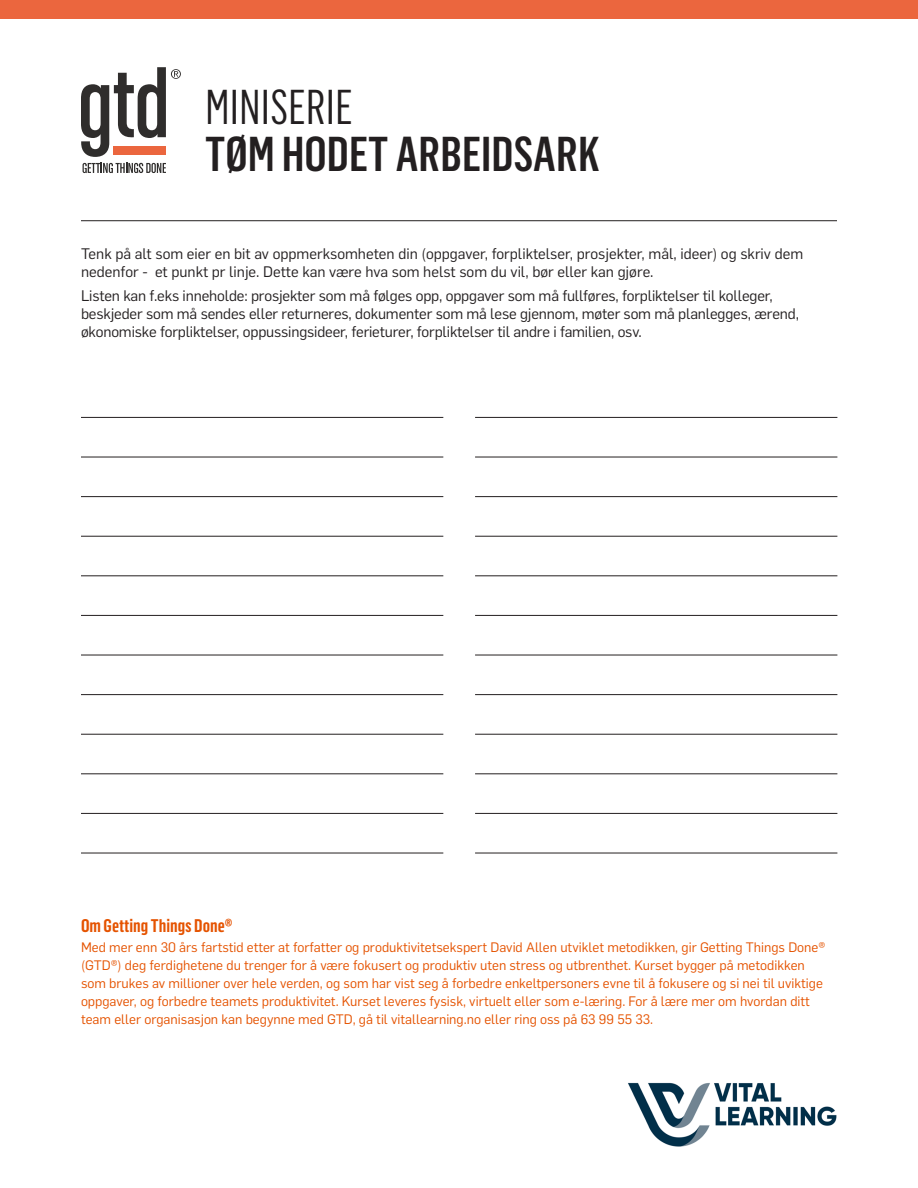
<style>
.page{position:relative;width:918px;height:1188px;background:#fff}
.page>*{position:absolute;margin:0;border:0;box-sizing:border-box;transform-origin:0 0}
.Title_Header{font:500 48px "Flama Condensed";color:#231f20}
.Title_Header-2{font:48px "Flama Condensed";color:#231f20}
.Body_H2{font:600 18px "Flama Condensed";color:#e55300}
.Knowledge_Check_Numb{font:15px/18px "Flama";letter-spacing:-.01em;color:#231f20}
.Knowledge_Check_Numb-2{font:13.5px/18px "Flama";color:#e55300}
</style>
<div class="page">
<div style="left:0;top:0;width:918px;height:18px;background:#eb663e"></div>
<svg style="left:83px;top:163px;width:83px;height:10px"></svg>
<svg style="left:81px;top:67px;width:100px;height:90px"></svg>
<hr style="left:81px;top:220px;width:756px;height:1px;background:#231f20">
<hr style="left:81px;top:417px;width:362px;height:1px;background:#231f20">
<hr style="left:81px;top:457px;width:362px;height:1px;background:#231f20">
<hr style="left:81px;top:496px;width:362px;height:1px;background:#231f20">
<hr style="left:81px;top:536px;width:362px;height:1px;background:#231f20">
<hr style="left:81px;top:575px;width:362px;height:1px;background:#231f20">
<hr style="left:81px;top:615px;width:362px;height:1px;background:#231f20">
<hr style="left:81px;top:655px;width:362px;height:1px;background:#231f20">
<hr style="left:81px;top:694px;width:362px;height:1px;background:#231f20">
<hr style="left:81px;top:734px;width:362px;height:1px;background:#231f20">
<hr style="left:81px;top:773px;width:362px;height:1px;background:#231f20">
<hr style="left:81px;top:813px;width:362px;height:1px;background:#231f20">
<hr style="left:81px;top:853px;width:362px;height:1px;background:#231f20">
<hr style="left:475px;top:417px;width:362px;height:1px;background:#231f20">
<hr style="left:475px;top:457px;width:362px;height:1px;background:#231f20">
<hr style="left:475px;top:496px;width:362px;height:1px;background:#231f20">
<hr style="left:475px;top:536px;width:362px;height:1px;background:#231f20">
<hr style="left:475px;top:575px;width:362px;height:1px;background:#231f20">
<hr style="left:475px;top:615px;width:362px;height:1px;background:#231f20">
<hr style="left:475px;top:655px;width:362px;height:1px;background:#231f20">
<hr style="left:475px;top:694px;width:362px;height:1px;background:#231f20">
<hr style="left:475px;top:734px;width:362px;height:1px;background:#231f20">
<hr style="left:475px;top:773px;width:362px;height:1px;background:#231f20">
<hr style="left:475px;top:813px;width:362px;height:1px;background:#231f20">
<hr style="left:475px;top:853px;width:362px;height:1px;background:#231f20">
<img style="left:628px;top:1082px;width:209px;height:65px">
<p class="Title_Header-2" style="left:205px;top:78px;width:149px">MINISERIE</p>
<p class="Title_Header" style="left:205px;top:124px;width:396px">TØM HODET ARBEIDSARK</p>
<p class="Knowledge_Check_Numb" style="left:81px;top:243px;width:724px">Tenk på alt som eier en bit av oppmerksomheten din (oppgaver, forpliktelser, prosjekter, mål, ideer) og skriv dem nedenfor - et punkt pr linje. Dette kan være hva som helst som du vil, bør eller kan gjøre.</p>
<p class="Knowledge_Check_Numb" style="left:81px;top:286px;width:720px">Listen kan f.eks inneholde: prosjekter som må følges opp, oppgaver som må fullføres, forpliktelser til kolleger, beskjeder som må sendes eller returneres, dokumenter som må lese gjennom, møter som må planlegges, ærend, økonomiske forpliktelser, oppussingsideer, ferieturer, forpliktelser til andre i familien, osv.</p>
<p class="Body_H2" style="left:81px;top:914px;width:153px">Om Getting Things Done®</p>
<p class="Knowledge_Check_Numb-2" style="left:81px;top:938px;width:746px">Med mer enn 30 års fartstid etter at forfatter og produktivitetsekspert David Allen utviklet metodikken, gir Getting Things Done® (GTD®) deg ferdighetene du trenger for å være fokusert og produktiv uten stress og utbrenthet. Kurset bygger på metodikken som brukes av millioner over hele verden, og som har vist seg å forbedre enkeltpersoners evne til å fokusere og si nei til uviktige oppgaver, og forbedre teamets produktivitet. Kurset leveres fysisk, virtuelt eller som e-læring. For å lære mer om hvordan ditt team eller organisasjon kan begynne med GTD, gå til vitallearning.no eller ring oss på 63 99 55 33.</p>
</div>
